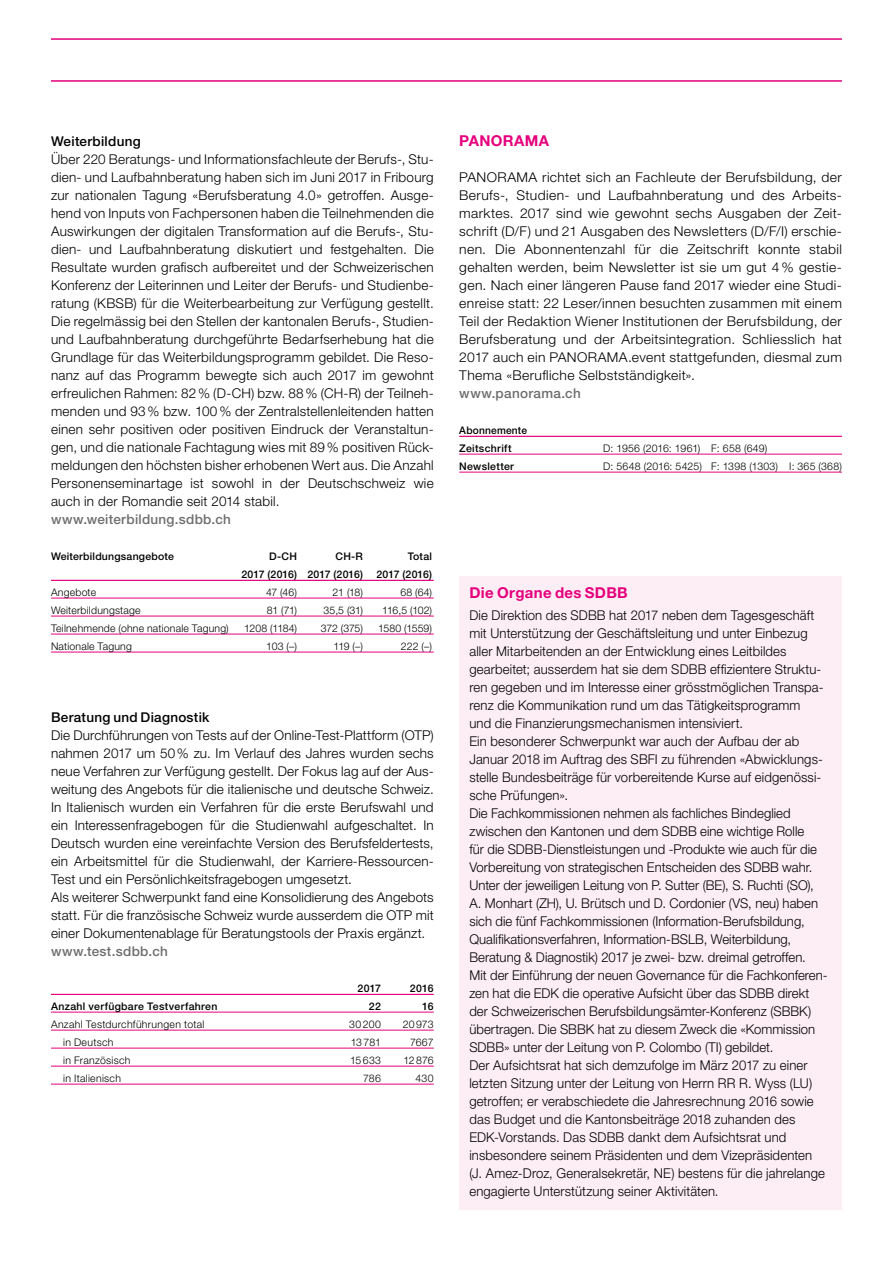
<style>
.page{position:relative;width:893px;height:1263px;background:#fff}
.page>*{position:absolute;margin:0;border:0;box-sizing:border-box;transform-origin:0 0}
.t1{font:700 15px "Helvetica Neue LT Pro";letter-spacing:.025em;color:#e5007c}
.t2{font:300 13.5px/18px "Helvetica Neue LT Pro";letter-spacing:.01em;color:#000}
.t3{font:500 13.5px "Helvetica Neue LT Pro";letter-spacing:.02em;color:#6e6e6e}
.t4{font:500 13.5px "Helvetica Neue LT Pro";letter-spacing:.02em;color:#000}
.t5{font:300 10.5px "Helvetica Neue LT Pro";letter-spacing:.02em;color:#000}
.t6{font:500 10.5px/18px "Helvetica Neue LT Pro";letter-spacing:.025em;color:#000}
.t7{font:300 10.5px "Helvetica Neue LT Pro";letter-spacing:-.02em;color:#000}
</style>
<div class="page">
<div style="left:459px;top:576px;width:383px;height:633px;background:#fdeef6"></div>
<hr style="left:51px;top:38px;width:791px;height:2px;background:#e5007c">
<hr style="left:51px;top:80px;width:791px;height:2px;background:#e5007c">
<hr style="left:51px;top:580px;width:383px;height:1px;background:#e5007c">
<hr style="left:51px;top:598px;width:383px;height:1px;background:#e5007c">
<hr style="left:51px;top:616px;width:383px;height:1px;background:#e5007c">
<hr style="left:51px;top:634px;width:383px;height:1px;background:#e5007c">
<hr style="left:51px;top:652px;width:383px;height:1px;background:#e5007c">
<hr style="left:51px;top:994px;width:383px;height:1px;background:#e5007c">
<hr style="left:51px;top:1012px;width:383px;height:1px;background:#e5007c">
<hr style="left:51px;top:1030px;width:383px;height:1px;background:#e5007c">
<hr style="left:51px;top:1048px;width:383px;height:1px;background:#e5007c">
<hr style="left:51px;top:1066px;width:383px;height:1px;background:#e5007c">
<hr style="left:51px;top:1084px;width:383px;height:1px;background:#e5007c">
<hr style="left:459px;top:436px;width:383px;height:1px;background:#e5007c">
<hr style="left:459px;top:454px;width:383px;height:1px;background:#e5007c">
<hr style="left:459px;top:472px;width:383px;height:1px;background:#e5007c">
<p class="t4" style="left:51px;top:133px;width:91px">Weiterbildung</p>
<p class="t2" style="left:51px;top:149px;width:384px;text-align:justify">Über 220 Beratungs- und Informationsfachleute der Berufs-, Stu&shy;dien- und Laufbahnberatung haben sich im Juni 2017 in Fribourg zur nationalen Tagung «Berufsberatung 4.0» getroffen. Ausge&shy;hend von Inputs von Fachpersonen haben die Teilnehmenden die Auswirkungen der digitalen Transformation auf die Berufs-, Stu&shy;dien- und Laufbahnberatung diskutiert und festgehalten. Die Resultate wurden grafisch aufbereitet und der Schweizerischen Konferenz der Leiterinnen und Leiter der Berufs- und Studienbe&shy;ratung (KBSB) für die Weiterbearbeitung zur Verfügung gestellt.<br>Die regelmässig bei den Stellen der kantonalen Berufs-, Studien&shy;und Laufbahnberatung durchgeführte Bedarfserhebung hat die Grundlage für das Weiterbildungsprogramm gebildet. Die Reso&shy;nanz auf das Programm bewegte sich auch 2017 im gewohnt erfreulichen Rahmen: 82% (D-CH) bzw. 88% (CH-R) der Teilneh&shy;menden und 93% bzw. 100% der Zentralstellenleitenden hatten einen sehr positiven oder positiven Eindruck der Veranstaltun&shy;gen, und die nationale Fachtagung wies mit 89% positiven Rück&shy;meldungen den höchsten bisher erhobenen Wert aus. Die Anzahl Personenseminartage ist sowohl in der Deutschschweiz wie auch in der Romandie seit 2014 stabil.</p>
<p class="t3" style="left:51px;top:511px;width:181px">www.weiterbildung.sdbb.ch</p>
<p class="t6" style="left:51px;top:547px;width:124px">Weiterbildungsangebote</p>
<p class="t6" style="left:269px;top:547px;width:29px">D-CH</p>
<p class="t6" style="left:336px;top:547px;width:29px">CH-R</p>
<p class="t6" style="left:408px;top:547px;width:26px">Total</p>
<p class="t6" style="left:242px;top:565px;width:123px">2017 (2016) 2017 (2016)</p>
<p class="t6" style="left:377px;top:565px;width:57px">2017 (2016)</p>
<p class="t5" style="left:51px;top:585px;width:47px">Angebote</p>
<p class="t5" style="left:266px;top:585px;width:32px">47 (46)</p>
<p class="t5" style="left:333px;top:585px;width:32px">21 (18)</p>
<p class="t5" style="left:400px;top:585px;width:33px">68 (64)</p>
<p class="t5" style="left:51px;top:603px;width:91px">Weiterbildungstage</p>
<p class="t5" style="left:267px;top:603px;width:32px">81 (71)</p>
<p class="t5" style="left:324px;top:603px;width:41px">35,5 (31)</p>
<p class="t5" style="left:382px;top:603px;width:51px">116,5 (102)</p>
<p class="t5" style="left:51px;top:621px;width:179px">Teilnehmende (ohne nationale Tagung)</p>
<p class="t7" style="left:244px;top:621px;width:54px">1208 (1184)</p>
<p class="t5" style="left:321px;top:621px;width:44px">372 (375)</p>
<p class="t5" style="left:378px;top:621px;width:56px">1580 (1559)</p>
<p class="t5" style="left:51px;top:639px;width:82px">Nationale Tagung</p>
<p class="t5" style="left:266px;top:639px;width:32px">103 (–)</p>
<p class="t5" style="left:333px;top:639px;width:31px">119 (–)</p>
<p class="t5" style="left:401px;top:639px;width:33px">222 (–)</p>
<p class="t4" style="left:51px;top:709px;width:160px">Beratung und Diagnostik</p>
<p class="t2" style="left:51px;top:725px;width:384px">Die Durchführungen von Tests auf der Online-Test-Plattform (OTP) nahmen 2017 um 50% zu. Im Verlauf des Jahres wurden sechs neue Verfahren zur Verfügung gestellt. Der Fokus lag auf der Aus&shy;weitung des Angebots für die italienische und deutsche Schweiz.<br>In Italienisch wurden ein Verfahren für die erste Berufswahl und ein Interessenfragebogen für die Studienwahl aufgeschaltet. In Deutsch wurden eine vereinfachte Version des Berufsfeldertests, ein Arbeitsmittel für die Studienwahl, der Karriere-Ressourcen-Test und ein Persönlichkeitsfragebogen umgesetzt.<br>Als weiterer Schwerpunkt fand eine Konsolidierung des Angebots statt. Für die französische Schweiz wurde ausserdem die OTP mit einer Dokumentenablage für Beratungstools der Praxis ergänzt.</p>
<p class="t3" style="left:51px;top:943px;width:118px">www.test.sdbb.ch</p>
<p class="t6" style="left:357px;top:979px;width:25px">2017</p>
<p class="t6" style="left:410px;top:979px;width:25px">2016</p>
<p class="t6" style="left:51px;top:997px;width:168px">Anzahl verfügbare Testverfahren</p>
<p class="t6" style="left:369px;top:997px;width:13px">22</p>
<p class="t6" style="left:422px;top:997px;width:13px">16</p>
<p class="t5" style="left:51px;top:1017px;width:155px">Anzahl Testdurchführungen total</p>
<p class="t5" style="left:349px;top:1017px;width:33px">30200</p>
<p class="t5" style="left:403px;top:1017px;width:32px">20 973</p>
<p class="t5" style="left:63px;top:1035px;width:52px">in Deutsch</p>
<p class="t5" style="left:351px;top:1035px;width:32px">13 781</p>
<p class="t5" style="left:410px;top:1035px;width:25px">7667</p>
<p class="t5" style="left:63px;top:1053px;width:69px">in Französisch</p>
<p class="t5" style="left:350px;top:1053px;width:32px">15 633</p>
<p class="t5" style="left:403px;top:1053px;width:32px">12 876</p>
<p class="t5" style="left:63px;top:1071px;width:59px">in Italienisch</p>
<p class="t5" style="left:363px;top:1071px;width:19px">786</p>
<p class="t5" style="left:415px;top:1071px;width:20px">430</p>
<p class="t1" style="left:459px;top:131px;width:91px">PANORAMA</p>
<p class="t2" style="left:459px;top:167px;width:384px;text-align:justify">PANORAMA richtet sich an Fachleute der Berufsbildung, der Berufs-, Studien- und Laufbahnberatung und des Arbeits&shy;marktes. 2017 sind wie gewohnt sechs Ausgaben der Zeit&shy;schrift (D/F) und 21 Ausgaben des Newsletters (D/F/I) erschie&shy;nen. Die Abonnentenzahl für die Zeitschrift konnte stabil gehalten werden, beim Newsletter ist sie um gut 4 % gestie&shy;gen. Nach einer längeren Pause fand 2017 wieder eine Studi&shy;enreise statt: 22 Leser/innen besuchten zusammen mit einem Teil der Redaktion Wiener Institutionen der Berufsbildung, der Berufsberatung und der Arbeitsintegration. Schliesslich hat 2017 auch ein PANORAMA.event stattgefunden, diesmal zum Thema «Berufliche Selbstständigkeit».</p>
<p class="t3" style="left:459px;top:385px;width:123px">www.panorama.ch</p>
<p class="t6" style="left:459px;top:421px;width:69px">Abonnemente<br>Zeitschrift</p>
<p class="t5" style="left:603px;top:441px;width:166px">D: 1956 (2016: 1961) F: 658 (649)</p>
<p class="t6" style="left:459px;top:457px;width:56px">Newsletter</p>
<p class="t5" style="left:603px;top:459px;width:240px">D: 5648 (2016: 5425) F: 1398 (1303) I: 365 (368)</p>
<p class="t1" style="left:469px;top:583px;width:160px">Die Organe des SDBB</p>
<p class="t2" style="left:469px;top:606px;width:360px">Die Direktion des SDBB hat 2017 neben dem Tagesgeschäft mit Unterstützung der Geschäftsleitung und unter Einbezug aller Mitarbeitenden an der Entwicklung eines Leitbildes gearbeitet; ausserdem hat sie dem SDBB effizientere Struktu&shy;ren gegeben und im Interesse einer grösstmöglichen Transpa&shy;renz die Kommunikation rund um das Tätigkeitsprogramm<br>und die Finanzierungsmechanismen intensiviert.<br>Ein besonderer Schwerpunkt war auch der Aufbau der ab Januar 2018 im Auftrag des SBFI zu führenden «Abwicklungs&shy;stelle Bundesbeiträge für vorbereitende Kurse auf eidgenössi&shy;sche Prüfungen».<br>Die Fachkommissionen nehmen als fachliches Bindeglied zwischen den Kantonen und dem SDBB eine wichtige Rolle<br>für die SDBB-Dienstleistungen und -Produkte wie auch für die Vorbereitung von strategischen Entscheiden des SDBB wahr.<br>Unter der jeweiligen Leitung von P. Sutter (BE), S. Ruchti (SO), A. Monhart (ZH), U. Brütsch und D. Cordonier (VS, neu) haben sich die fünf Fachkommissionen (Information-Berufsbildung, Qualifikationsverfahren, Information-BSLB, Weiterbildung, Beratung &amp; Diagnostik) 2017 je zwei- bzw. dreimal getroffen.<br>Mit der Einführung der neuen Governance für die Fachkonferen&shy;zen hat die EDK die operative Aufsicht über das SDBB direkt der Schweizerischen Berufsbildungsämter-Konferenz (SBBK) übertragen. Die SBBK hat zu diesem Zweck die «Kommission SDBB» unter der Leitung von P. Colombo (TI) gebildet.<br>Der Aufsichtsrat hat sich demzufolge im März 2017 zu einer letzten Sitzung unter der Leitung von Herrn RR R. Wyss (LU) getroffen; er verabschiedete die Jahresrechnung 2016 sowie das Budget und die Kantonsbeiträge 2018 zuhanden des EDK-Vorstands. Das SDBB dankt dem Aufsichtsrat und insbesondere seinem Präsidenten und dem Vizepräsidenten (J. Amez-Droz, Generalsekretär, NE) bestens für die jahrelange engagierte Unterstützung seiner Aktivitäten.</p>
</div>
